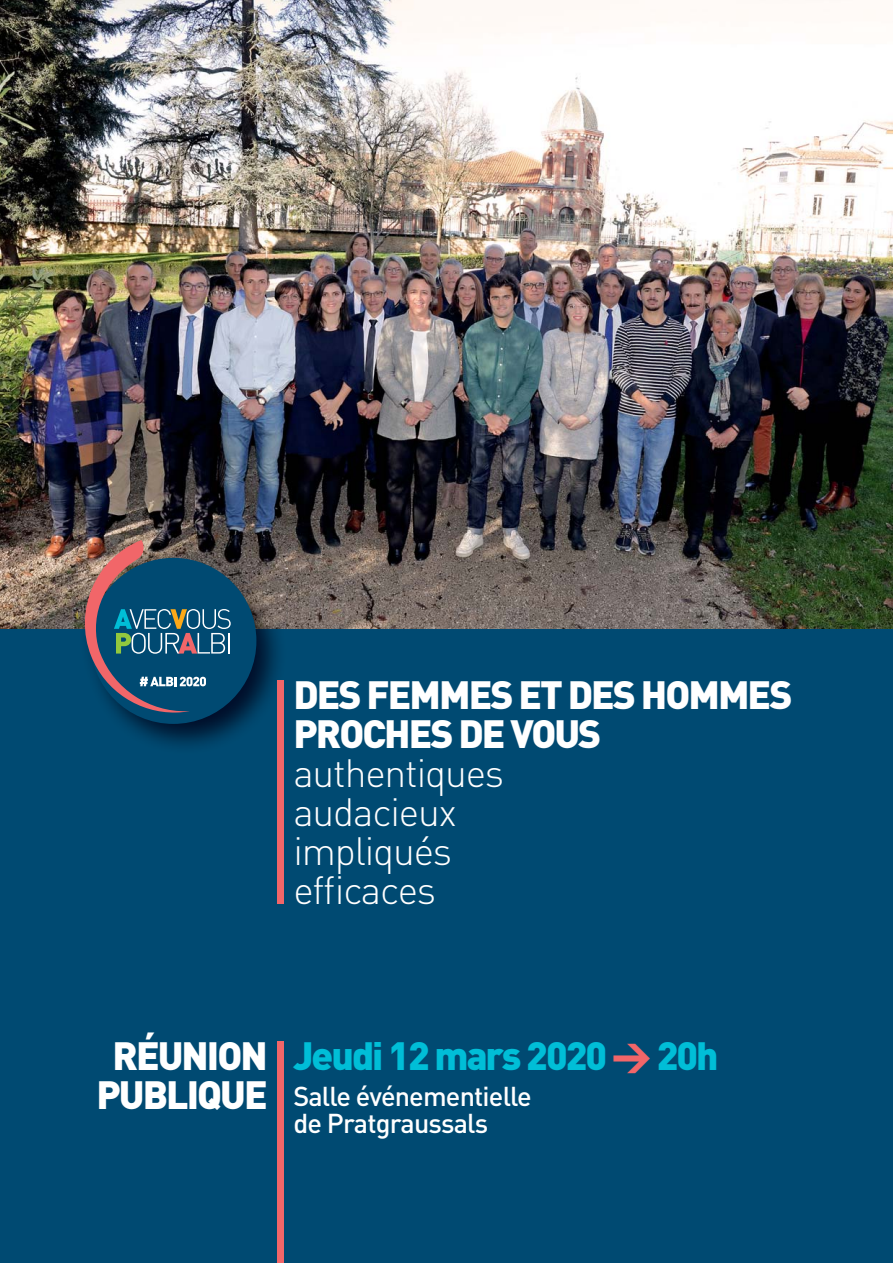
<style>
.page{position:relative;width:893px;height:1263px;background:#fff}
.page>*{position:absolute;margin:0;border:0;box-sizing:border-box;transform-origin:0 0}
.t1{font:900 39px/39px "DIN";letter-spacing:-.05em;color:#fff}
.t2{font:300 39px/39px "DIN";letter-spacing:-.03em;color:#fff}
.t3{font:900 39px "DIN";letter-spacing:-.05em;color:#00bed7}
.t4{font:500 27px/27px "DIN";letter-spacing:-.03em;color:#fff}
.s1{color:#f16669}
</style>
<div class="page">
<img style="left:0;top:0;width:892px;height:629px">
<div style="left:0;top:629px;width:892px;height:634px;background:#004a72"></div>
<img style="left:79px;top:536px;width:209px;height:210px">
<div style="left:90px;top:558px;width:166px;height:166px;background:#004a72;border-radius:50%"></div>
<svg style="left:73px;top:540px;width:158px;height:173px"></svg>
<div style="left:277px;top:680px;width:7px;height:224px;background:#f16669"></div>
<div style="left:277px;top:1042px;width:7px;height:221px;background:#f16669"></div>
<p class="t1" style="left:293px;top:678px;width:500px">DES FEMMES ET DES HOMMES<br>PROCHES DE VOUS</p>
<p class="t2" style="left:293px;top:758px;width:212px">authentiques audacieux impliqués efficaces</p>
<p class="t1" style="left:96px;top:1039px;width:173px;text-align:center">RÉUNION<br>PUBLIQUE</p>
<p class="t3" style="left:293px;top:1043px;width:427px">Jeudi 12 mars 2020 <span class="s1">&gt;</span> 20h</p>
<p class="t4" style="left:293px;top:1086px;width:240px">Salle événementielle de Pratgraussals</p>
</div>
